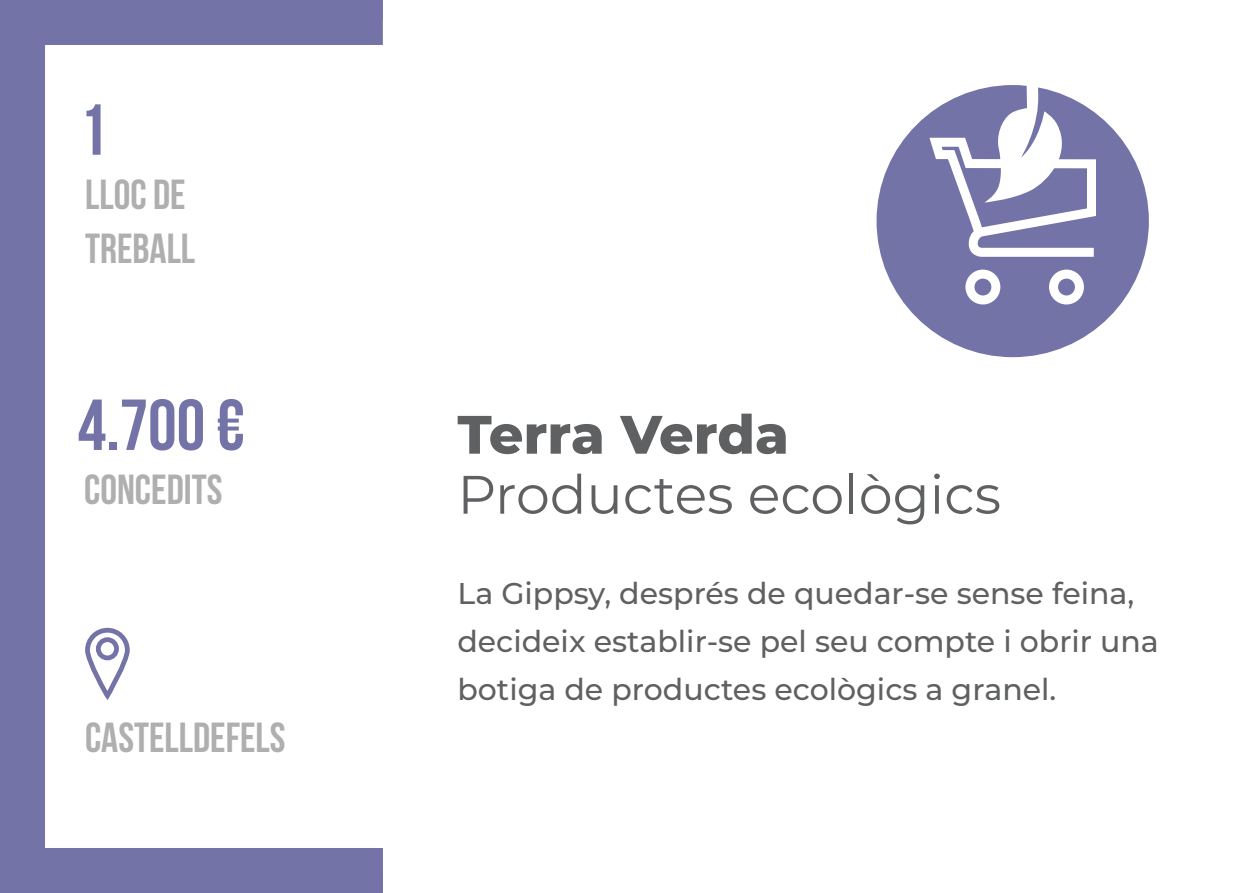
<style>
.page{position:relative;width:1234px;height:893px;background:#fff}
.page>*{position:absolute;margin:0;border:0;box-sizing:border-box;transform-origin:0 0}
.t1{font:72px "Bebas Neue";color:#7373a8}
.t2{font:54px "Montserrat";color:#5f6062}
.t3{font:800 54px "Montserrat";letter-spacing:-.005em;color:#5f6062}
.t4{font:42px/54px "Bebas Neue";color:#afafb0}
.t5{font:500 30px/48px "Montserrat";color:#5f6062}
</style>
<div class="page">
<svg style="left:0;top:0;width:383px;height:893px"></svg>
<div style="left:85px;top:628px;width:45px;height:71px;border:5px solid #7373a8;border-radius:20px"></div>
<div style="left:96px;top:637px;width:23px;height:23px;border:5px solid #7373a8;border-radius:50%"></div>
<div style="left:876px;top:85px;width:272px;height:272px;background:#7373a8;border-radius:50%"></div>
<div style="left:965px;top:270px;width:35px;height:34px;border:9px solid #fff;border-radius:50%"></div>
<div style="left:1048px;top:270px;width:35px;height:34px;border:9px solid #fff;border-radius:50%"></div>
<svg style="left:923px;top:85px;width:179px;height:172px"></svg>
<h1 class="t1" style="left:79px;top:90px;width:30px">1</h1>
<h3 class="t4" style="left:85px;top:167px;width:111px">LLOC DE<br>TREBALL</h3>
<h1 class="t1" style="left:78px;top:386px;width:169px">4.700 €</h1>
<h3 class="t4" style="left:84px;top:462px;width:140px">CONCEDITS</h3>
<h3 class="t4" style="left:85px;top:710px;width:202px">CASTELLDEFELS</h3>
<h2 class="t3" style="left:457px;top:395px;width:333px">Terra Verda</h2>
<h2 class="t2" style="left:457px;top:457px;width:545px">Productes ecològics</h2>
<p class="t5" style="left:457px;top:568px;width:702px">La Gippsy, després de quedar-se sense feina, decideix establir-se pel seu compte i obrir una botiga de productes ecològics a granel.</p>
</div>
